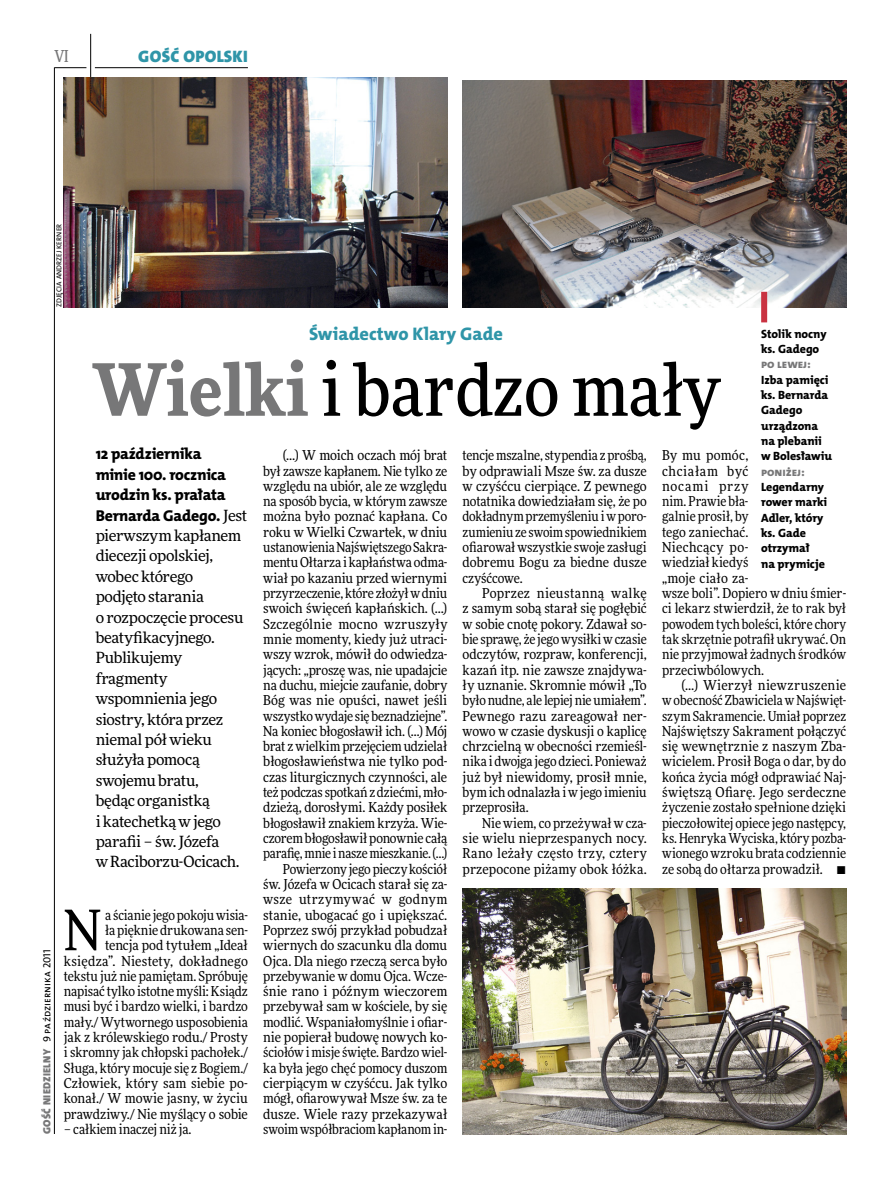
<style>
.page{position:relative;width:893px;height:1191px;background:#fff}
.page>*{position:absolute;margin:0;border:0;box-sizing:border-box;transform-origin:0 0}
.t1{font:500 72px "Freeday Narrow";color:#000}
.t2{font:55.95px "Freeday Narrow News";color:#000}
.t3{font:18.3px "The Mix HP8 Ex Bld";color:#2f95a8}
.t4{font:16.65px "The Mix HP9 Blk";letter-spacing:.02em;color:#2f95a8}
.t5{font:500 16.5px "Freeday Narrow";color:#777778;scale:.9 1}
.t6{font:15.75px/20.4px "The Mix HP8 Ex Bld";letter-spacing:-.02em;color:#000}
.t7{font:15.45px/20.4px "Freeday News";letter-spacing:-.025em;color:#000}
.t8{font:13.65px/15.3px "Freeday Narrow News";letter-spacing:-.005em;color:#000;text-align:justify}
.t9{font:12px/15.3px "The Mix HP8 Ex Bld";letter-spacing:-.005em;color:#000}
.t10{font:12px "The Mix HP8 Ex Bld";color:#777778}
.t11{font:10.5px "The Mix HP5 Plain";color:#000}
.t12{font:7.2px "The Mix HP5 Plain";letter-spacing:.015em;color:#000}
.s1{font-family:"The Mix HP9 Blk";color:#777778}
.s2{font-weight:900;color:#777778}
.s3{font-family:"Freeday News";font-size:15.45px}
</style>
<div class="page">
<hr style="left:54px;top:67px;width:1px;height:1067px;background:#000">
<hr style="left:90px;top:34px;width:1px;height:43px;background:#000">
<hr style="left:54px;top:67px;width:32px;height:1px;background:#000">
<hr style="left:95px;top:67px;width:153px;height:1px;background:#000">
<img style="left:64px;top:77px;width:383px;height:230px">
<img style="left:463px;top:81px;width:383px;height:226px">
<img style="left:463px;top:889px;width:383px;height:245px">
<div style="left:761px;top:292px;width:6px;height:30px;background:#c93241"></div>
<p class="t5" style="left:54px;top:46px;width:17px">VI</p>
<p class="t12" style="left:55px;top:307px;width:85px;rotate:-90deg">zdjęcia Andrzej Kerner</p>
<p class="t4" style="left:138px;top:46px;width:111px">GOŚĆ OPOLSKI</p>
<p class="t11" style="left:40px;top:1134px;width:186px;rotate:-90deg"><span class="s1">GOŚĆ NIEDZIELNY</span> 9 października 2011</p>
<h3 class="t3" style="left:309px;top:322px;width:195px">Świadectwo Klary Gade</h3>
<h1 class="t1" style="left:92px;top:345px;width:630px"><span class="s2">Wielki</span> i bardzo mały</h1>
<p class="t6" style="left:96px;top:444px;width:153px">12 października<br>minie 100. rocznica urodzin ks. prałata<br>Bernarda Gadego. <span class="s3">Jest</span></p>
<p class="t7" style="left:96px;top:525px;width:149px">pierwszym kapłanem diecezji opolskiej, wobec którego podjęto starania<br>o rozpoczęcie procesu beatyfikacyjnego.<br>Publikujemy fragmenty wspomnienia jego siostry, która przez niemal pół wieku służyła pomocą swojemu bratu,<br>będąc organistką<br>i katechetką w jego parafii – św. Józefa<br>w Raciborzu-Ocicach.</p>
<p class="t9" style="left:761px;top:326px;width:67px">Stolik nocny ks. Gadego</p>
<p class="t10" style="left:761px;top:356px;width:51px">po lewej:</p>
<p class="t9" style="left:761px;top:372px;width:72px">Izba pamięci ks. Bernarda<br>Gadego urządzona na plebanii w Bolesławiu</p>
<p class="t10" style="left:761px;top:464px;width:45px">poniżej:</p>
<p class="t9" style="left:761px;top:479px;width:67px">Legendarny rower marki<br>Adler, który ks. Gade otrzymał<br>na prymicje</p>
<p class="t8" style="left:263px;top:447px;width:186px;text-align:right">(…) W moich oczach mój brat był zawsze kapłanem. Nie tylko ze względu na ubiór, ale ze względu na sposób bycia, w którym zawsze można było poznać kapłana. Co roku w Wielki Czwartek, w dniu ustanowienia Najświętszego Sakra&shy;mentu Ołtarza i kapłaństwa odma&shy;wiał po kazaniu przed wiernymi przyrzeczenie, które złożył w dniu swoich święceń kapłańskich. (…)<br>Szczególnie mocno wzruszyły mnie momenty, kiedy już utraci&shy;wszy wzrok, mówił do odwiedza&shy;jących: „proszę was, nie upadajcie na duchu, miejcie zaufanie, dobry<br>Bóg was nie opuści, nawet jeśli wszystko wydaje się beznadziejne”.<br>Na koniec błogosławił ich. (…) Mój brat z wielkim przejęciem udzielał błogosławieństwa nie tylko pod&shy;czas liturgicznych czynności, ale też podczas spotkań z dziećmi, mło&shy;dzieżą, dorosłymi. Każdy posiłek błogosławił znakiem krzyża. Wie&shy;czorem błogosławił ponownie całą parafię, mnie i nasze mieszkanie. (…)<br>Powierzony jego pieczy kościół św. Józefa w Ocicach starał się za&shy;wsze utrzymywać w godnym stanie, ubogacać go i upiększać.<br>Poprzez swój przykład pobudzał wiernych do szacunku dla domu<br>Ojca. Dla niego rzeczą serca było przebywanie w domu Ojca. Wcze&shy;śnie rano i późnym wieczorem przebywał sam w kościele, by się modlić. Wspaniałomyślnie i ofiar&shy;nie popierał budowę nowych ko&shy;ściołów i misje święte. Bardzo wiel&shy;ka była jego chęć pomocy duszom cierpiącym w czyśćcu. Jak tylko mógł, ofiarowywał Msze św. za te dusze. Wiele razy przekazywał swoim współbraciom kapłanom in-</p>
<p class="t8" style="left:463px;top:447px;width:186px">tencje mszalne, stypendia z prośbą, by odprawiali Msze św. za dusze w czyśćcu cierpiące. Z pewnego notatnika dowiedziałam się, że po dokładnym przemyśleniu i w poro&shy;zumieniu ze swoim spowiednikiem ofiarował wszystkie swoje zasługi dobremu Bogu za biedne dusze czyśćcowe.</p>
<p class="t8" style="left:662px;top:447px;width:186px;text-align:left">By mu pomóc,<br>chciałam być<br>nocami przy<br>nim. Prawie bła-<br>galnie prosił, by<br>tego zaniechać.<br>Niechcący po-<br>wiedział kiedyś<br>„moje ciało za-<br>wsze boli”. Dopiero w dniu śmier&shy;ci lekarz stwierdził, że to rak był powodem tych boleści, które chory tak skrzętnie potrafił ukrywać. On nie przyjmował żadnych środków przeciwbólowych.</p>
<p class="t8" style="left:662px;top:677px;width:186px;text-indent:20px">(…) Wierzył niewzruszenie w obecność Zbawiciela w Najświęt&shy;szym Sakramencie. Umiał poprzez Najświętszy Sakrament połączyć się wewnętrznie z naszym Zba&shy;wicielem. Prosił Boga o dar, by do końca życia mógł odprawiać Naj&shy;świętszą Ofiarę. Jego serdeczne życzenie zostało spełnione dzięki pieczołowitej opiece jego następcy, ks. Henryka Wyciska, który pozba&shy;wionego wzroku brata codziennie ze sobą do ołtarza prowadził. •</p>
<p class="t8" style="left:463px;top:585px;width:186px;text-indent:20px">Poprzez nieustanną walkę z samym sobą starał się pogłębić w sobie cnotę pokory. Zdawał so&shy;bie sprawę, że jego wysiłki w czasie odczytów, rozpraw, konferencji, kazań itp. nie zawsze znajdywa&shy;ły uznanie. Skromnie mówił „To było nudne, ale lepiej nie umiałem”.<br>Pewnego razu zareagował ner&shy;wowo w czasie dyskusji o kaplicę chrzcielną w obecności rzemieśl&shy;nika i dwojga jego dzieci. Ponieważ już był niewidomy, prosił mnie, bym ich odnalazła i w jego imieniu przeprosiła.</p>
<p class="t8" style="left:463px;top:815px;width:186px;text-indent:20px">Nie wiem, co przeżywał w cza&shy;sie wielu nieprzespanych nocy.<br>Rano leżały często trzy, cztery przepocone piżamy obok łóżka.</p>
<p class="t8" style="left:64px;top:907px;width:186px;text-align:right">a ścianie jego pokoju wisia-<br>ła pięknie drukowana sen-<br>tencja pod tytułem „Ideał księdza”. Niestety, dokładnego tekstu już nie pamiętam. Spróbuję napisać tylko istotne myśli: Ksiądz musi być i bardzo wielki, i bardzo mały./ Wytwornego usposobienia jak z królewskiego rodu./ Prosty i skromny jak chłopski pachołek./<br>Sługa, który mocuje się z Bogiem./<br>Człowiek, który sam siebie po&shy;konał./ W mowie jasny, w życiu prawdziwy./ Nie myślący o sobie</p>
<p class="t8" style="left:64px;top:1121px;width:129px">– całkiem inaczej niż ja.</p>
<h2 class="t2" style="left:64px;top:896px;width:39px">N</h2>
</div>
